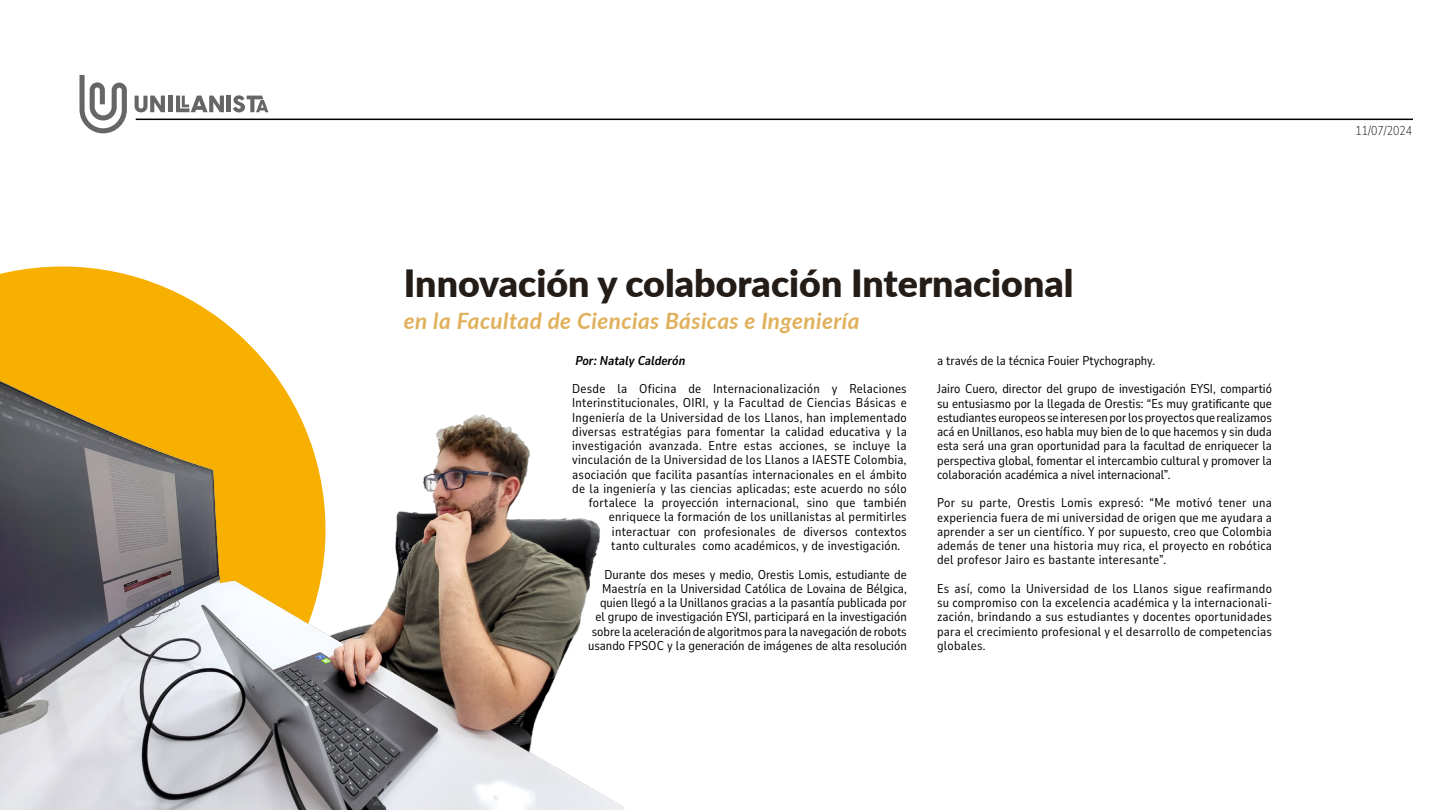
<style>
.page{position:relative;width:1440px;height:810px;background:#fff}
.page>*{position:absolute;margin:0;border:0;box-sizing:border-box;transform-origin:0 0}
.t1{font:900 37.5px "Lato";color:#241c17}
.t2{font:italic 700 22.5px "Lato";letter-spacing:.02em;color:#e0b05b}
.t3{font:12.75px/14.2px "Nunito Sans 10 pt Condensed";letter-spacing:.02em;color:#000;text-align:justify}
.t4{font:12.75px/14.2px "Nunito Sans 10 pt Condensed";color:#000;text-align:right}
.t5{font:italic 700 12.75px "Nunito Sans 10 pt Condensed";color:#000}
.t6{font:200 12.75px "Nunito Sans 10 pt Condensed";color:#000}
</style>
<div class="page">
<hr style="left:136px;top:119px;width:1277px;height:1px;background:#000">
<div style="left:168px;top:96px;width:5px;height:16px;background:#666"></div>
<svg style="left:176px;top:96px;width:48px;height:16px"></svg>
<hr style="left:227px;top:96px;width:4px;height:16px;background:#666">
<svg style="left:233px;top:95px;width:35px;height:17px"></svg>
<svg style="left:135px;top:96px;width:30px;height:16px"></svg>
<svg style="left:80px;top:75px;width:47px;height:58px"></svg>
<svg style="left:0;top:267px;width:217px;height:50px;fill:#f7b000"></svg>
<img style="left:0;top:317px;width:625px;height:493px">
<h1 class="t1" style="left:404px;top:255px;width:671px">Innovación y colaboración Internacional</h1>
<h2 class="t2" style="left:404px;top:305px;width:457px">en la Facultad de Ciencias Básicas e Ingeniería</h2>
<p class="t5" style="left:575px;top:351px;width:111px">Por: Nataly Calderón</p>
<p class="t3" style="left:572px;top:381px;width:336px">Desde la Oficina de Internacionalización y Relaciones</p>
<p class="t3" style="left:572px;top:395px;width:336px">Interinstitucionales, OIRI, y la Facultad de Ciencias Básicas e</p>
<p class="t3" style="left:572px;top:410px;width:336px">Ingeniería de la Universidad de los Llanos, han implementado</p>
<p class="t3" style="left:572px;top:424px;width:336px">diversas estratégias para fomentar la calidad educativa y la</p>
<p class="t3" style="left:572px;top:438px;width:336px">investigación avanzada. Entre estas acciones, se incluye la</p>
<p class="t3" style="left:572px;top:452px;width:336px">vinculación de la Universidad de los Llanos a IAESTE Colombia,</p>
<p class="t3" style="left:572px;top:467px;width:336px">asociación que facilita pasantías internacionales en el ámbito</p>
<p class="t3" style="left:572px;top:481px;width:336px">de la ingeniería y las ciencias aplicadas; este acuerdo no sólo</p>
<p class="t3" style="left:589px;top:495px;width:319px">fortalece la proyección internacional, sino que también</p>
<p class="t3" style="left:609px;top:509px;width:299px">enriquece la formación de los unillanistas al permitirles</p>
<p class="t3" style="left:612px;top:524px;width:296px">interactuar con profesionales de diversos contextos</p>
<p class="t3" style="left:611px;top:538px;width:291px">tanto culturales como académicos, y de investigación.</p>
<p class="t4" style="left:588px;top:566px;width:320px">Durante dos meses y medio, Orestis Lomis, estudiante de Maestría en la Universidad Católica de Lovaina de Bélgica, quien llegó a la Unillanos gracias a la pasantía publicada por el grupo de investigación EYSI, participará en la investigación sobre la aceleración de algoritmos para la navegación de robots usando FPSOC y la generación de imágenes de alta resolución</p>
<p class="t4" style="left:937px;top:353px;width:220px">a través de la técnica Fouier Ptychography.</p>
<p class="t3" style="left:937px;top:381px;width:336px">Jairo Cuero, director del grupo de investigación EYSI, compartió su entusiasmo por la llegada de Orestis: “Es muy gratificante que estudiantes europeos se interesen por los proyectos que realizamos acá en Unillanos, eso habla muy bien de lo que hacemos y sin duda esta será una gran oportunidad para la facultad de enriquecer la perspectiva global, fomentar el intercambio cultural y promover la colaboración académica a nivel internacional”.</p>
<p class="t3" style="left:937px;top:495px;width:336px">Por su parte, Orestis Lomis expresó: “Me motivó tener una experiencia fuera de mi universidad de origen que me ayudara a aprender a ser un científico. Y por supuesto, creo que Colombia además de tener una historia muy rica, el proyecto en robótica del profesor Jairo es bastante interesante”.</p>
<p class="t3" style="left:937px;top:581px;width:336px">Es así, como la Universidad de los Llanos sigue reafirmando su compromiso con la excelencia académica y la internacionali&shy;zación, brindando a sus estudiantes y docentes oportunidades para el crecimiento profesional y el desarrollo de competencias globales.</p>
<p class="t6" style="left:1356px;top:122px;width:58px">11/07/2024</p>
</div>
